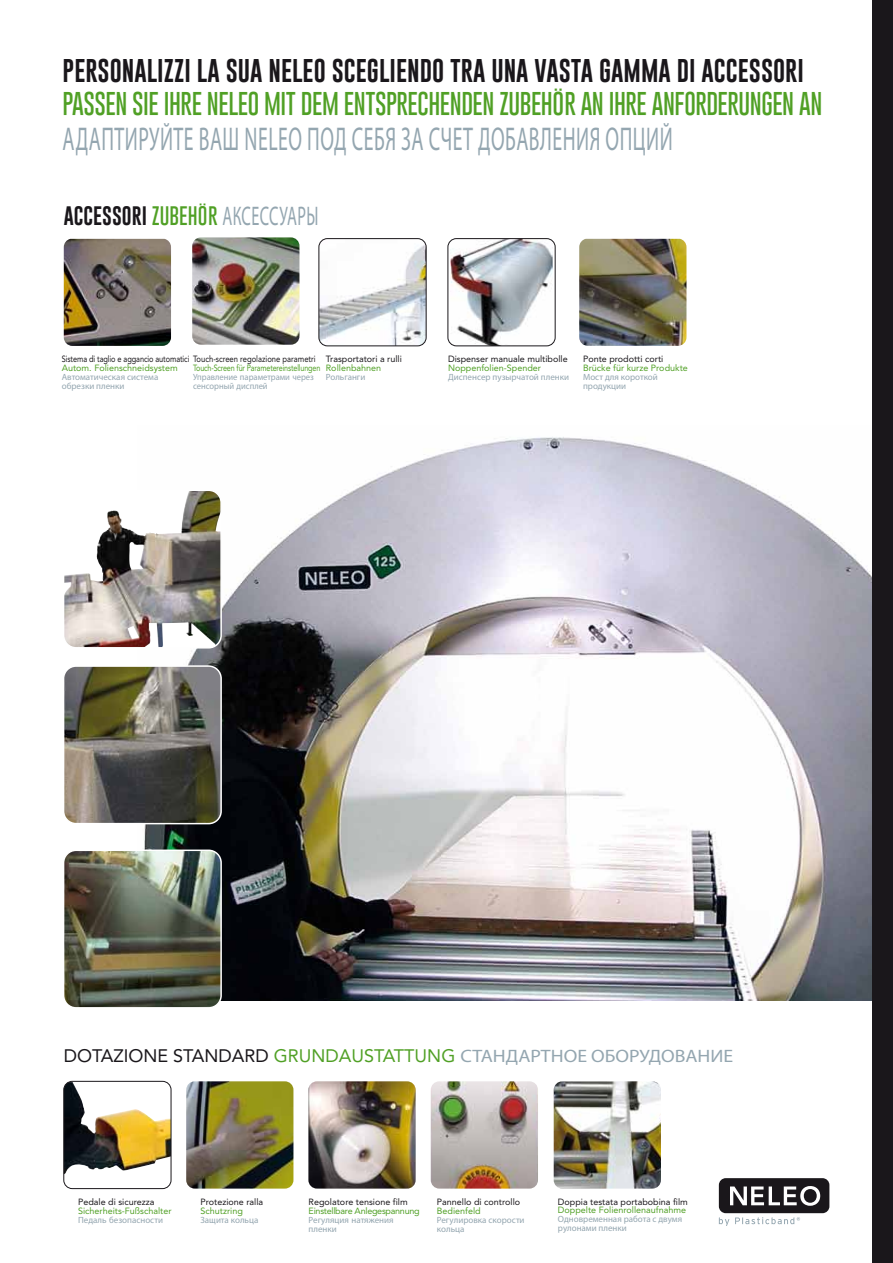
<style>
.page{position:relative;width:893px;height:1263px;background:#fff}
.page>*{position:absolute;margin:0;border:0;box-sizing:border-box;transform-origin:0 0}
.t1{font:33px "Myriad Pro";letter-spacing:.025em;color:#94a6b0;scale:.6 1}
.t2{font:27px "Myriad Pro";letter-spacing:.025em;color:#94a6b0;scale:.6 1}
.t3{font:100 24px "Gobold";letter-spacing:-.02em;color:#50a025}
.t4{font:24px "Gobold";color:#1a171b}
.t5{font:18px "Myriad Pro";color:#94a6b0;scale:1.1 1}
.t6{font:9px/9px "Myriad Pro";color:#94a6b0}
.t7{font:9px "Avenir";color:#1a171b}
.t8{font:9px "Avenir";color:#50a025}
.t9{font:9px "Avenir";color:#1a171b;scale:.82 1}
.t10{font:9px/9px "Myriad Pro";color:#94a6b0;scale:.95 1}
.t11{font:9px "Avenir";letter-spacing:-.02em;color:#50a025;scale:.8 1}
.t12{font:9px "Avenir";letter-spacing:-.03em;color:#50a025}
.s1{font-family:"Gobold";font-size:19.5px;color:#1a171b}
.s2{font-family:"Gobold";font-weight:100;font-size:19.5px;color:#50a025}
.s3{font-family:"Avenir";color:#1a171b}
.s4{font-family:"Avenir";color:#50a025}
</style>
<div class="page">
<img style="left:144px;top:437px;width:728px;height:564px">
<img style="left:192px;top:237px;width:107px;height:108px">
<div style="left:872px;top:0;width:21px;height:1263px;background:#1a171b"></div>
<div style="left:719px;top:1178px;width:110px;height:35px;background:#1a171b;border-radius:7px"></div>
<svg style="left:730px;top:1186px;width:90px;height:20px"></svg>
<svg style="left:719px;top:1217px;width:81px;height:9px"></svg>
<img style="left:64px;top:239px;width:107px;height:107px">
<img style="left:319px;top:239px;width:107px;height:107px">
<div style="left:319px;top:238px;width:107px;height:108px;border:1px solid #1a171b;border-radius:9px"></div>
<img style="left:450px;top:239px;width:103px;height:107px">
<div style="left:448px;top:238px;width:107px;height:108px;border:1px solid #1a171b;border-radius:9px"></div>
<img style="left:66px;top:490px;width:155px;height:158px">
<div style="left:63px;top:489px;width:159px;height:159px;border:2px solid #fff;border-radius:12px"></div>
<img style="left:66px;top:850px;width:155px;height:155px">
<div style="left:63px;top:849px;width:159px;height:159px;border:2px solid #fff;border-radius:12px"></div>
<img style="left:66px;top:666px;width:155px;height:158px">
<div style="left:63px;top:665px;width:159px;height:159px;border:2px solid #fff;border-radius:12px"></div>
<img style="left:579px;top:239px;width:107px;height:107px">
<img style="left:64px;top:1082px;width:107px;height:90px">
<div style="left:64px;top:1081px;width:107px;height:108px;border:1px solid #1a171b;border-radius:9px"></div>
<img style="left:431px;top:1081px;width:107px;height:107px">
<img style="left:186px;top:1081px;width:107px;height:107px">
<img style="left:308px;top:1081px;width:108px;height:107px">
<img style="left:554px;top:1081px;width:107px;height:107px">
<h3 class="t4" style="left:63px;top:55px;width:743px">PERSONALIZZI LA SUA NELEO SCEGLIENDO TRA UNA VASTA GAMMA DI ACCESSORI</h3>
<h3 class="t3" style="left:63px;top:88px;width:761px">PASSEN SIE IHRE NELEO MIT DEM ENTSPRECHENDEN ZUBEHÖR AN IHRE ANFORDERUNGEN AN</h3>
<h1 class="t1" style="left:63px;top:118px;width:1018px">АДАПТИРУЙТЕ ВАШ NELEO ПОД СЕБЯ ЗА СЧЕТ ДОБАВЛЕНИЯ ОПЦИЙ</h1>
<h2 class="t2" style="left:64px;top:199px;width:426px"><span class="s1">ACCESSORI</span> <span class="s2">ZUBEHÖR</span> АКСЕССУАРЫ</h2>
<p class="t9" style="left:62px;top:354px;width:311px">Sistema di taglio e aggancio automatici Touch-screen regolazione parametri</p>
<p class="t11" style="left:193px;top:363px;width:161px">Touch-Screen für Parametereinstellungen</p>
<p class="t10" style="left:193px;top:373px;width:129px">Управление параметрами через сенсорный дисплей</p>
<p class="t7" style="left:326px;top:354px;width:78px">Trasportatori a rulli</p>
<p class="t8" style="left:326px;top:363px;width:57px">Rollenbahnen</p>
<p class="t6" style="left:326px;top:372px;width:41px">Рольганги</p>
<p class="t8" style="left:62px;top:363px;width:117px">Autom. Folienschneidsystem</p>
<p class="t6" style="left:62px;top:372px;width:98px">Автоматическая система обрезки пленки</p>
<p class="t7" style="left:448px;top:354px;width:121px">Dispenser manuale multibolle</p>
<p class="t8" style="left:448px;top:363px;width:95px">Noppenfolien-Spender</p>
<p class="t6" style="left:448px;top:372px;width:122px">Диспенсер пузырчатой пленки</p>
<p class="t7" style="left:583px;top:354px;width:82px">Ponte prodotti corti</p>
<p class="t8" style="left:583px;top:363px;width:106px">Brücke für kurze Produkte</p>
<p class="t6" style="left:583px;top:372px;width:76px">Мост для короткой продукции</p>
<h3 class="t5" style="left:64px;top:1044px;width:610px"><span class="s3">DOTAZIONE STANDARD</span> <span class="s4">GRUNDAUSTATTUNG</span> СТАНДАРТНОЕ ОБОРУДОВАНИЕ</h3>
<p class="t7" style="left:78px;top:1196px;width:78px">Pedale di sicurezza</p>
<p class="t8" style="left:78px;top:1206px;width:95px">Sicherheits-Fußschalter</p>
<p class="t6" style="left:78px;top:1215px;width:86px">Педаль безопасности</p>
<p class="t7" style="left:201px;top:1196px;width:64px">Protezione ralla</p>
<p class="t8" style="left:201px;top:1206px;width:44px">Schutzring</p>
<p class="t6" style="left:201px;top:1215px;width:59px">Защита кольца</p>
<p class="t7" style="left:309px;top:1196px;width:101px">Regolatore tensione film</p>
<p class="t12" style="left:309px;top:1205px;width:113px">Einstellbare Anlegespannung</p>
<p class="t6" style="left:309px;top:1215px;width:86px">Регуляция натяжения пленки</p>
<p class="t7" style="left:437px;top:1196px;width:85px">Pannello di controllo</p>
<p class="t8" style="left:437px;top:1205px;width:45px">Bedienfeld</p>
<p class="t6" style="left:437px;top:1215px;width:89px">Регулировка скорости кольца</p>
<p class="t7" style="left:558px;top:1196px;width:131px">Doppia testata portabobina film</p>
<p class="t8" style="left:558px;top:1205px;width:130px">Doppelte Folienrollenaufnahme</p>
<p class="t6" style="left:558px;top:1214px;width:126px">Одновременная работа с двумя рулонами пленки</p>
</div>
